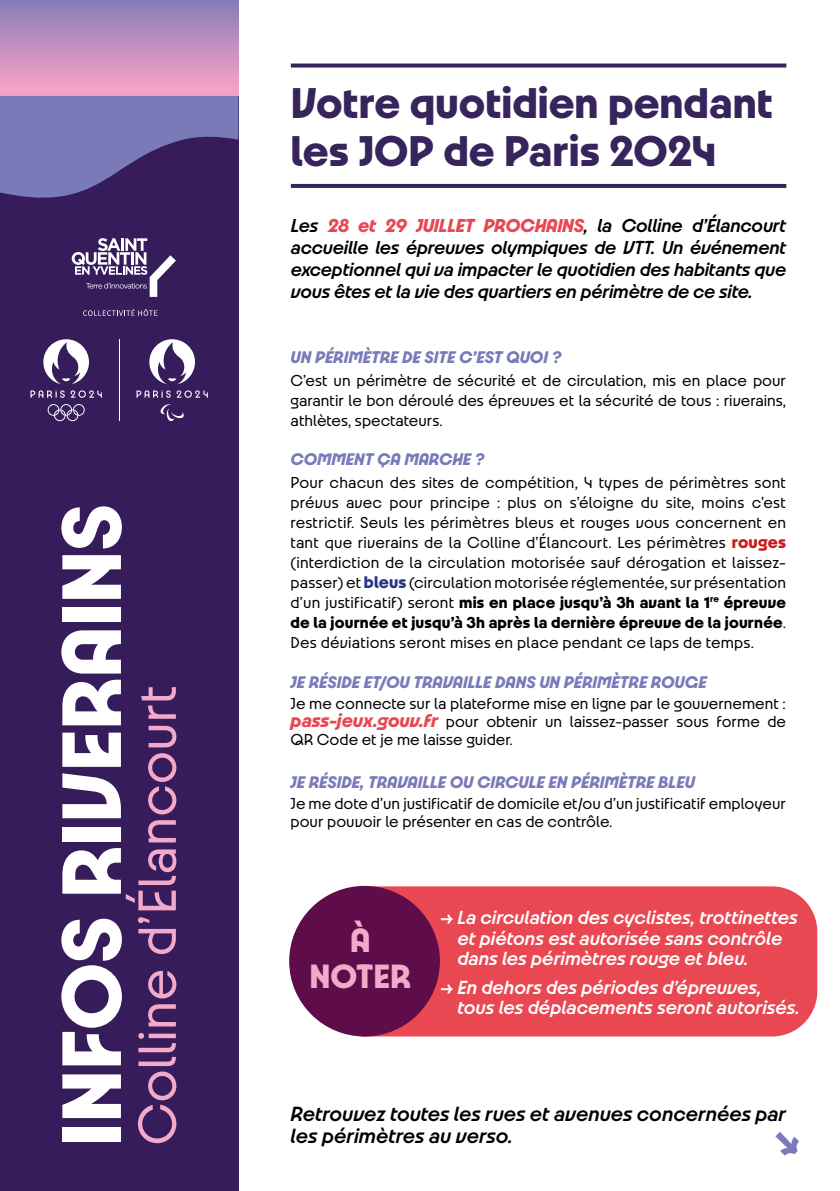
<style>
.page{position:relative;width:840px;height:1191px;background:#fff}
.page>*{position:absolute;margin:0;border:0;box-sizing:border-box;transform-origin:0 0}
.t1{font:700 90px "Paris 2024";color:#fff}
.t2{font:57.6px "Paris 2024";color:#f2a9ca}
.t3{font:700 46px/48px "Paris 2024";color:#37245c}
.t4{font:italic 700 45.6px "Paris 2024";color:#797ab9}
.t5{font:700 36px/36px "Paris 2024";color:#f2a9ca;text-align:center}
.t6{font:italic 600 22px/22px "Paris 2024";color:#000}
.t7{font:italic 600 20.2px/20.4px "Paris 2024";color:#fff}
.t8{font:italic 600 20px/22px "Paris 2024";letter-spacing:-.01em;color:#000;text-align:justify}
.t9{font:italic 700 18px "Paris 2024";color:#797ab9}
.t10{font:17px/20px "Paris 2024";color:#000;text-align:justify}
.s1{font-weight:700;color:#e94751}
.s2{font-weight:700;font-size:18px;color:#cd1719}
.s3{font-weight:700;font-size:18px;color:#283583}
.s4{font-weight:700}
.s5{font-weight:700;font-style:italic;font-size:20px;color:#e94751}
</style>
<div class="page">
<div style="left:0;top:0;width:238px;height:1191px;background:#371c5c"></div>
<div style="left:0;top:0;width:238px;height:96px;background:linear-gradient(to bottom,#887dba,#fca4c7)"></div>
<svg style="left:291px;top:63px;width:494px;height:4px;background:#504071"></svg>
<hr style="left:291px;top:184px;width:494px;height:4px;background:#37245c">
<hr style="left:119px;top:339px;width:1px;height:82px;background:#fff">
<svg style="left:30px;top:390px;width:72px;height:8px"></svg>
<svg style="left:48px;top:404px;width:37px;height:17px"></svg>
<svg style="left:43px;top:339px;width:46px;height:45px"></svg>
<svg style="left:136px;top:390px;width:72px;height:8px"></svg>
<svg style="left:160px;top:404px;width:24px;height:17px"></svg>
<svg style="left:149px;top:339px;width:46px;height:45px"></svg>
<svg style="left:0;top:96px;width:238px;height:201px"></svg>
<svg style="left:83px;top:309px;width:74px;height:7px"></svg>
<div style="left:373px;top:886px;width:443px;height:150px;background:#e94751"></div>
<div style="left:289px;top:886px;width:150px;height:150px;background:#5e0d4a;border-radius:50%"></div>
<h1 class="t1" style="left:34px;top:1145px;width:643px;rotate:-90deg">INFOS RIVERAINS</h1>
<h2 class="t2" style="left:122px;top:1145px;width:462px;rotate:-90deg">Colline d’Élancourt</h2>
<h3 class="t3" style="left:291px;top:77px;width:483px">Votre quotidien pendant les JOP de Paris 2024</h3>
<p class="t8" style="left:291px;top:214px;width:496px">Les <span class="s1">28 et 29 JUILLET PROCHAINS</span>, la Colline d’Élancourt accueille les épreuves olympiques de VTT. Un événement exceptionnel qui va impacter le quotidien des habitants que vous êtes et la vie des quartiers en périmètre de ce site.</p>
<p class="t9" style="left:290px;top:345px;width:272px">UN PÉRIMÈTRE DE SITE C’EST QUOI ?</p>
<p class="t10" style="left:290px;top:370px;width:497px">C’est un périmètre de sécurité et de circulation, mis en place pour garantir le bon déroulé des épreuves et la sécurité de tous : riverains, athlètes, spectateurs.</p>
<p class="t9" style="left:290px;top:447px;width:195px">COMMENT ÇA MARCHE ?</p>
<p class="t10" style="left:290px;top:471px;width:496px">Pour chacun des sites de compétition, 4 types de périmètres sont prévus avec pour principe : plus on s’éloigne du site, moins c’est restrictif. Seuls les périmètres bleus et rouges vous concernent en tant que riverains de la Colline d’Élancourt. Les périmètres <span class="s2">rouges </span>(interdiction de la circulation motorisée sauf dérogation et laissez&shy;passer) et <span class="s3">bleus</span> (circulation motorisée réglementée, sur présentation d’un justificatif) seront <span class="s4">mis en place jusqu’à 3h avant la 1</span><sup>re</sup> <span class="s4">épreuve de la journée et jusqu’à 3h après la dernière épreuve de la journée</span>.<br>Des déviations seront mises en place pendant ce laps de temps.</p>
<p class="t9" style="left:290px;top:671px;width:417px">JE RÉSIDE ET/OU TRAVAILLE DANS UN PÉRIMÈTRE ROUGE</p>
<p class="t10" style="left:290px;top:694px;width:496px;line-height:18px">Je me connecte sur la plateforme mise en ligne par le gouvernement : <span class="s5">pass-jeux.gouv.fr</span> pour obtenir un laissez-passer sous forme de QR Code et je me laisse guider.</p>
<p class="t9" style="left:290px;top:770px;width:405px">JE RÉSIDE, TRAVAILLE OU CIRCULE EN PÉRIMÈTRE BLEU</p>
<p class="t10" style="left:290px;top:794px;width:496px;line-height:18px">Je me dote d’un justificatif de domicile et/ou d’un justificatif employeur pour pouvoir le présenter en cas de contrôle.</p>
<h3 class="t5" style="left:309px;top:921px;width:103px">À<br>NOTER</h3>
<p class="t7" style="left:457px;top:906px;width:342px;text-indent:-17px">→ La circulation des cyclistes, trottinettes et piétons est autorisée sans contrôle dans les périmètres rouge et bleu.</p>
<p class="t7" style="left:457px;top:976px;width:344px;text-indent:-17px">→ En dehors des périodes d’épreuves, tous les déplacements seront autorisés.</p>
<p class="t6" style="left:290px;top:1102px;width:496px">Retrouvez toutes les rues et avenues concernées par les périmètres au verso.</p>
<h3 class="t4" style="left:772px;top:1114px;width:28px">↘</h3>
</div>
